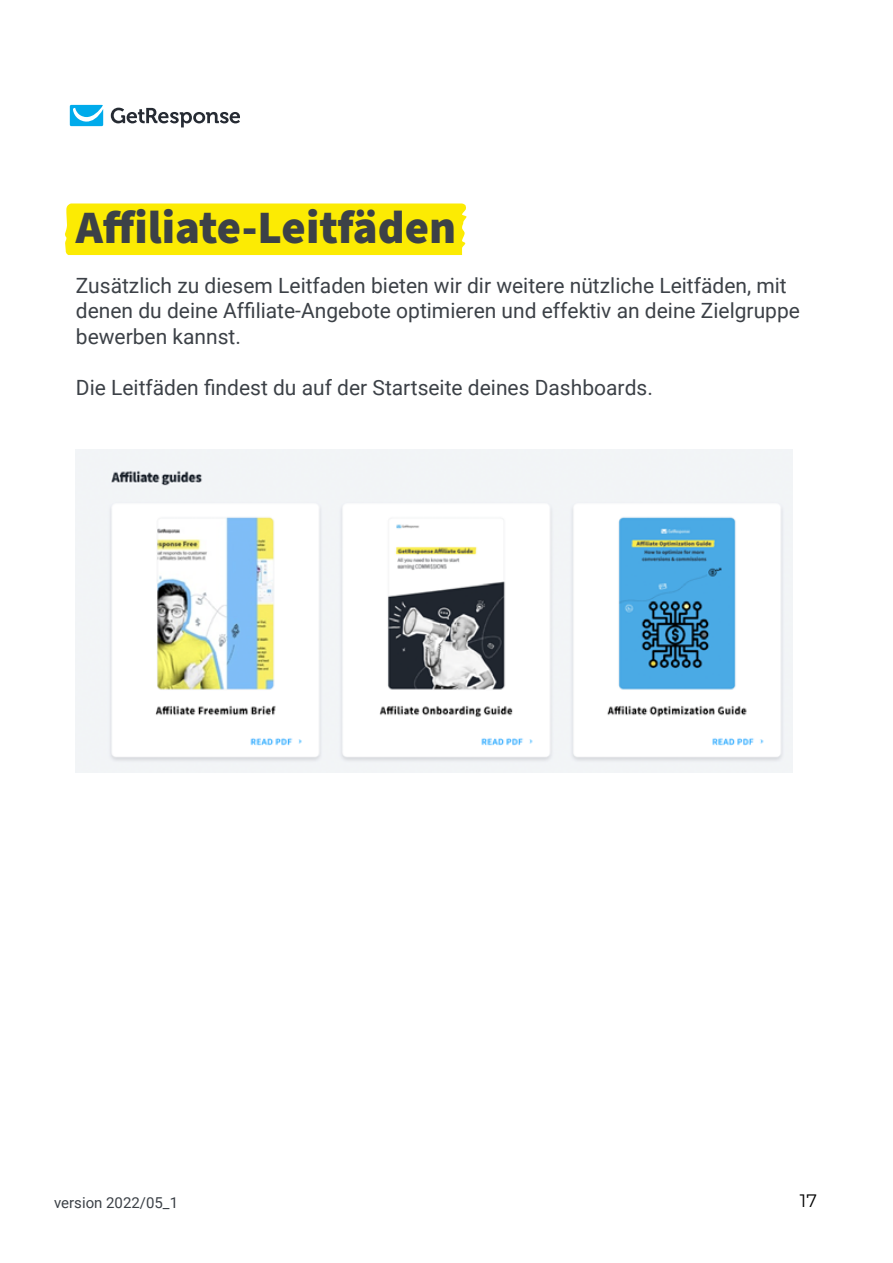
<style>
.page{position:relative;width:893px;height:1263px;background:#fff}
.page>*{position:absolute;margin:0;border:0;box-sizing:border-box;transform-origin:0 0}
.t1{font:900 46.5px "Source Sans Pro";color:#3c4147}
.t2{font:21px/25.5px "Roboto";color:#3c4147}
.t3{font:18px "Montserrat";color:#000}
.t4{font:15px "Roboto";color:#3c4147}
</style>
<div class="page">
<svg style="left:111px;top:108px;width:129px;height:19px"></svg>
<svg style="left:70px;top:105px;width:34px;height:21px"></svg>
<div style="left:65px;top:203px;width:402px;height:52px;background:#fceb03"></div>
<img style="left:76px;top:450px;width:717px;height:323px">
<h1 class="t1" style="left:76px;top:195px;width:382px">Affiliate-Leitfäden</h1>
<p class="t2" style="left:76px;top:272px;width:726px">Zusätzlich zu diesem Leitfaden bieten wir dir weitere nützliche Leitfäden, mit denen du deine Affiliate-Angebote optimieren und effektiv an deine Zielgruppe bewerben kannst.</p>
<p class="t2" style="left:76px;top:374px;width:578px">Die Leitfäden findest du auf der Startseite deines Dashboards.</p>
<p class="t4" style="left:54px;top:1192px;width:126px">version 2022/05_1</p>
<p class="t3" style="left:800px;top:1188px;width:19px">17</p>
</div>
